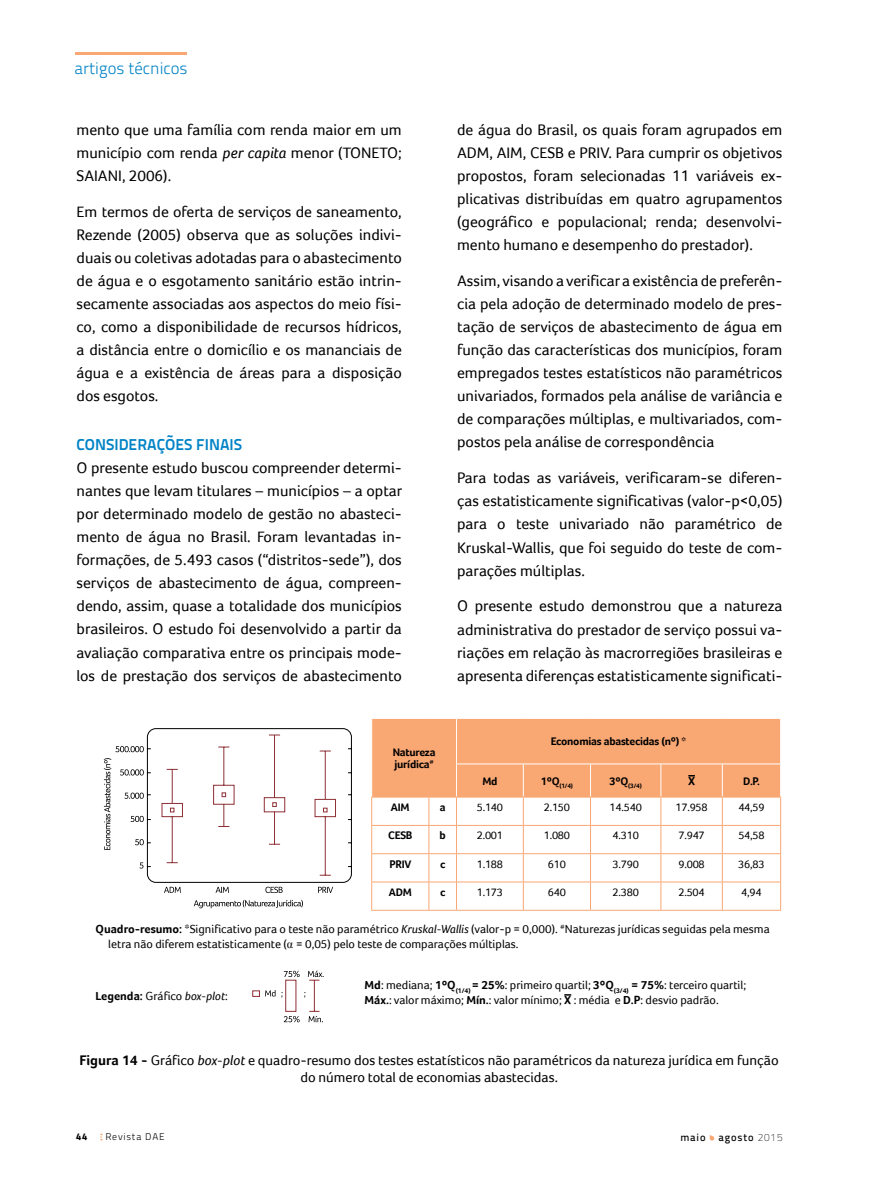
<style>
.page{position:relative;width:893px;height:1191px;background:#fff}
.page>*{position:absolute;margin:0;border:0;box-sizing:border-box;transform-origin:0 0}
.t1{font:300 16.65px "Titillium Text 22 L";color:#0083c6}
.t2{font:15.75px/23.1px "Foco";color:#000;text-align:justify}
.t3{font:700 15.75px "Titillium Text 22 L";color:#0083c6}
.t4{font:14.25px/17.1px "Foco";color:#000;text-align:center}
.t5{font:12px/15px "Foco";color:#000}
.t6{font:700 12px "Foco";color:#000}
.t7{font:11.25px "Foco";letter-spacing:-.02em;color:#000}
.t8{font:700 11.25px/12px "Foco";letter-spacing:-.02em;color:#000}
.t9{font:500 10.5px "Titillium Text 22 L";letter-spacing:.08em;color:#000}
.t10{font:300 9.75px "Titillium Text 22 L";letter-spacing:.08em;color:#000}
.t11{font:800 9.75px "Titillium Text 22 L";color:#000}
.t12{font:700 6.6px "Foco";color:#000}
.s1{font-style:italic}
.s2{font-weight:700}
.s3{font-family:"Times New Roman"}
.s4{font-weight:400}
.s5{font-weight:400;font-style:italic}
.s6{font-weight:100}
</style>
<div class="page">
<svg style="left:371px;top:718px;width:410px;height:193px"></svg>
<svg style="left:252px;top:970px;width:72px;height:52px"></svg>
<svg style="left:194px;top:899px;width:109px;height:9px"></svg>
<svg style="left:104px;top:728px;width:248px;height:165px"></svg>
<hr style="left:75px;top:52px;width:112px;height:3px;background:#f9a773">
<svg style="left:710px;top:1135px;width:4px;height:5px"></svg>
<p class="t1" style="left:75px;top:56px;width:115px">artigos técnicos</p>
<p class="t2" style="left:77px;top:118px;width:327px">mento que uma família com renda maior em um município com renda <span class="s1">per capita</span> menor (TONETO; SAIANI, 2006).</p>
<p class="t2" style="left:77px;top:199px;width:327px">Em termos de oferta de serviços de saneamento, Rezende (2005) observa que as soluções indivi&shy;duais ou coletivas adotadas para o abastecimento de água e o esgotamento sanitário estão intrin&shy;secamente associadas aos aspectos do meio físi&shy;co, como a disponibilidade de recursos hídricos, a distância entre o domicílio e os mananciais de água e a existência de áreas para a disposição dos esgotos.</p>
<p class="t3" style="left:77px;top:432px;width:167px">CONSIDERAÇÕES FINAIS</p>
<p class="t2" style="left:77px;top:456px;width:327px">O presente estudo buscou compreender determi&shy;nantes que levam titulares – municípios – a optar por determinado modelo de gestão no abasteci&shy;mento de água no Brasil. Foram levantadas in&shy;formações, de 5.493 casos (“distritos-sede”), dos serviços de abastecimento de água, compreen&shy;dendo, assim, quase a totalidade dos municípios brasileiros. O estudo foi desenvolvido a partir da avaliação comparativa entre os principais mode&shy;los de prestação dos serviços de abastecimento</p>
<p class="t8" style="left:393px;top:746px;width:44px">Natureza jurídica<sup>#</sup></p>
<p class="t2" style="left:457px;top:118px;width:327px">de água do Brasil, os quais foram agrupados em ADM, AIM, CESB e PRIV. Para cumprir os objetivos propostos, foram selecionadas 11 variáveis ex&shy;plicativas distribuídas em quatro agrupamentos (geográfico e populacional; renda; desenvolvi&shy;mento humano e desempenho do prestador).</p>
<p class="t2" style="left:457px;top:269px;width:327px">Assim, visando a verificar a existência de preferên&shy;cia pela adoção de determinado modelo de pres&shy;tação de serviços de abastecimento de água em função das características dos municípios, foram empregados testes estatísticos não paramétricos univariados, formados pela análise de variância e de comparações múltiplas, e multivariados, com&shy;postos pela análise de correspondência</p>
<p class="t2" style="left:457px;top:466px;width:327px">Para todas as variáveis, verificaram-se diferen&shy;ças estatisticamente significativas (valor-p&lt;0,05) para o teste univariado não paramétrico de Kruskal-Wallis, que foi seguido do teste de com&shy;parações múltiplas.</p>
<p class="t2" style="left:457px;top:594px;width:327px">O presente estudo demonstrou que a natureza administrativa do prestador de serviço possui va&shy;riações em relação às macrorregiões brasileiras e apresenta diferenças estatisticamente significati-</p>
<p class="t8" style="left:551px;top:735px;width:137px">Economias abastecidas (nº) *</p>
<p class="t8" style="left:482px;top:774px;width:17px">Md</p>
<p class="t12" style="left:541px;top:782px;width:34px"><sup>1ºQ</sup>(1/4)</p>
<p class="t12" style="left:610px;top:782px;width:34px"><sup>3ºQ</sup>(3/4)</p>
<p class="t6" style="left:688px;top:773px;width:8px">X</p>
<p class="t8" style="left:743px;top:774px;width:19px">D.P.</p>
<p class="t8" style="left:391px;top:801px;width:20px">AIM</p>
<p class="t8" style="left:440px;top:801px;width:7px">a</p>
<p class="t7" style="left:477px;top:801px;width:28px">5.140</p>
<p class="t7" style="left:544px;top:801px;width:28px">2.150</p>
<p class="t7" style="left:610px;top:801px;width:34px">14.540</p>
<p class="t7" style="left:675px;top:801px;width:34px">17.958</p>
<p class="t7" style="left:738px;top:801px;width:28px">44,59</p>
<p class="t8" style="left:388px;top:829px;width:26px">CESB</p>
<p class="t8" style="left:440px;top:829px;width:8px">b</p>
<p class="t7" style="left:477px;top:829px;width:28px">2.001</p>
<p class="t7" style="left:544px;top:829px;width:28px">1.080</p>
<p class="t7" style="left:613px;top:829px;width:28px">4.310</p>
<p class="t7" style="left:678px;top:829px;width:28px">7.947</p>
<p class="t7" style="left:738px;top:829px;width:28px">54,58</p>
<p class="t8" style="left:389px;top:857px;width:23px">PRIV</p>
<p class="t8" style="left:440px;top:857px;width:7px">c</p>
<p class="t7" style="left:477px;top:857px;width:28px">1.188</p>
<p class="t7" style="left:548px;top:857px;width:20px">610</p>
<p class="t7" style="left:612px;top:857px;width:28px">3.790</p>
<p class="t7" style="left:678px;top:857px;width:28px">9.008</p>
<p class="t7" style="left:738px;top:857px;width:28px">36,83</p>
<p class="t8" style="left:389px;top:886px;width:24px">ADM</p>
<p class="t8" style="left:440px;top:886px;width:7px">c</p>
<p class="t7" style="left:477px;top:885px;width:28px">1.173</p>
<p class="t7" style="left:548px;top:885px;width:20px">640</p>
<p class="t7" style="left:612px;top:885px;width:28px">2.380</p>
<p class="t7" style="left:678px;top:885px;width:28px">2.504</p>
<p class="t7" style="left:741px;top:885px;width:22px">4,94</p>
<p class="t5" style="left:108px;top:921px;width:663px;text-indent:-13px"><span class="s2">Quadro-resumo:</span> *Significativo para o teste não paramétrico <span class="s1">Kruskal-Wallis</span> (valor-p = 0,000). <sup>#</sup>Naturezas jurídicas seguidas pela mesma letra não diferem estatisticamente (<span class="s3">α</span> = 0,05) pelo teste de comparações múltiplas.</p>
<p class="t6" style="left:96px;top:988px;width:134px">Legenda: <span class="s4">Gráfico</span> <span class="s5">box-plot</span><span class="s4">:</span></p>
<p class="t5" style="left:365px;top:977px;width:383px"><span class="s2">Md</span>: mediana; <span class="s2">1ºQ</span><sub>(1/4)</sub> <span class="s2">= 25%</span>: primeiro quartil; <span class="s2">3ºQ</span><sub>(3/4)</sub> <span class="s2">= 75%</span>: terceiro quartil;<br><span class="s2">Máx.</span>: valor máximo; <span class="s2">Mín.</span>: valor mínimo; <span class="s2">X</span> : média e <span class="s2">D.P</span>: desvio padrão.</p>
<p class="t4" style="left:80px;top:1051px;width:701px"><span class="s2">Figura 14 -</span> Gráfico <span class="s1">box-plot</span> e quadro-resumo dos testes estatísticos não paramétricos da natureza jurídica em função do número total de economias abastecidas.</p>
<p class="t11" style="left:76px;top:1129px;width:13px">44</p>
<p class="t10" style="left:105px;top:1129px;width:61px">Revista DAE</p>
<p class="t9" style="left:680px;top:1129px;width:104px">maio agosto <span class="s6">2015</span></p>
</div>
